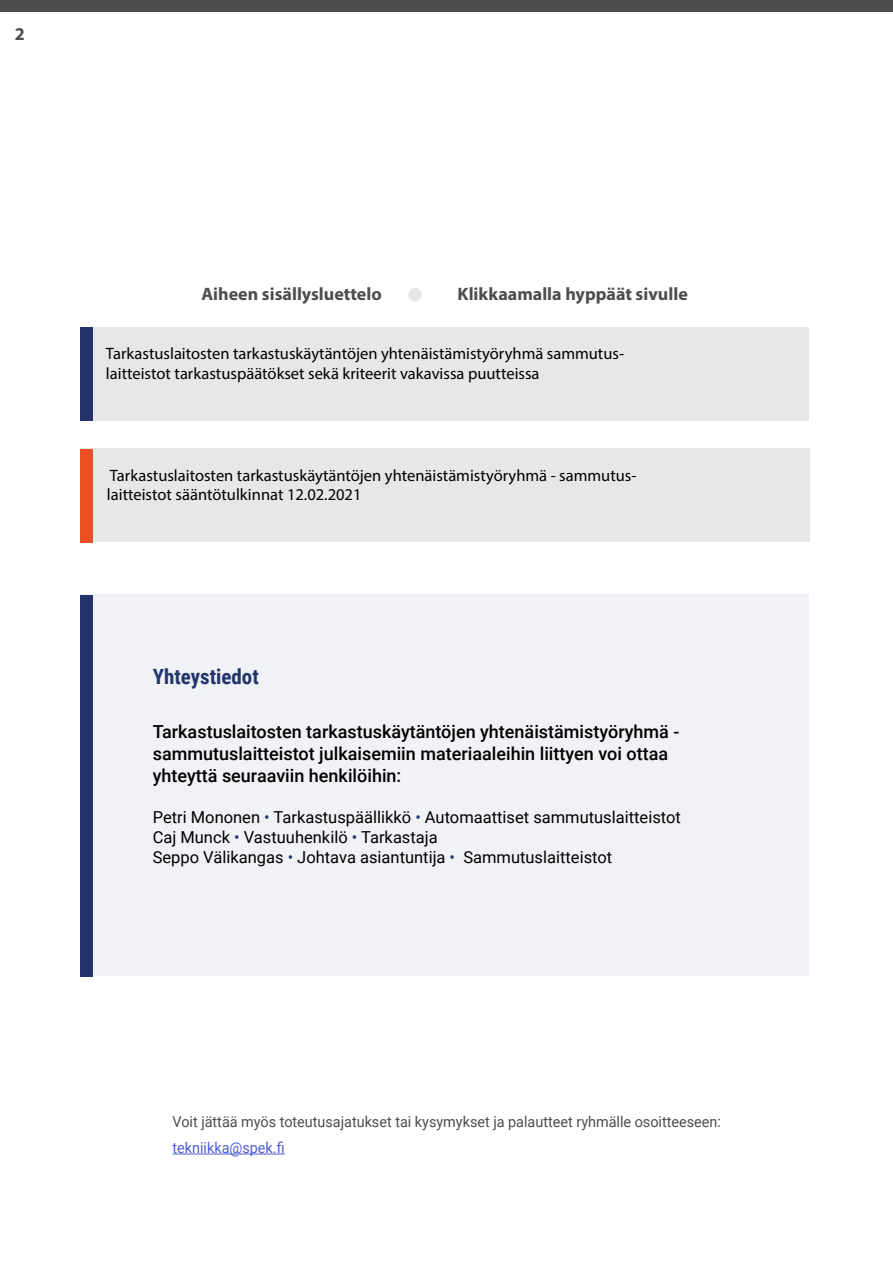
<style>
.page{position:relative;width:893px;height:1263px;background:#fff}
.page>*{position:absolute;margin:0;border:0;box-sizing:border-box;transform-origin:0 0}
.Otsikko_1_sininen{font:700 21px "Roboto Condensed";color:#22346b}
.t1{font:500 18px "Roboto";color:#000}
.t2{font:700 18px "Myriad Pro";color:#4d4d4d}
.t3{font:16.5px "Myriad Pro";color:#000}
.t4{font:16.5px "Roboto";color:#000}
.t5{font:15px "Roboto";color:#4d4d4d;scale:.96 1}
.t6{font:15px "Roboto";color:#4f5cd6;scale:.96 1}
.s1{color:#22346b}
</style>
<div class="page">
<div style="left:80px;top:594px;width:729px;height:381px;background:#f0f2f5"></div>
<div style="left:408px;top:288px;width:14px;height:13px;background:#e8e7e7;border-radius:50%"></div>
<div style="left:80px;top:327px;width:729px;height:93px;background:#e8e7e7"></div>
<div style="left:80px;top:327px;width:12px;height:93px;background:#22346b"></div>
<div style="left:0;top:0;width:893px;height:12px;background:#4d4d4d"></div>
<div style="left:80px;top:595px;width:12px;height:381px;background:#22346b"></div>
<hr style="left:172px;top:1153px;width:113px;height:1px;background:#4f5cd6">
<div style="left:81px;top:449px;width:729px;height:93px;background:#e8e7e7"></div>
<div style="left:80px;top:450px;width:12px;height:93px;background:#e95123"></div>
<p class="t2" style="left:15px;top:22px;width:11px">2</p>
<p class="t2" style="left:202px;top:282px;width:182px">Aiheen sisällysluettelo</p>
<p class="t2" style="left:458px;top:282px;width:232px">Klikkaamalla hyppäät sivulle</p>
<p class="t3" style="left:106px;top:343px;width:520px">Tarkastuslaitosten tarkastuskäytäntöjen yhtenäistämistyöryhmä sammutus-</p>
<p class="t3" style="left:106px;top:363px;width:435px">laitteistot tarkastuspäätökset sekä kriteerit vakavissa puutteissa</p>
<p class="t3" style="left:110px;top:465px;width:528px">Tarkastuslaitosten tarkastuskäytäntöjen yhtenäistämistyöryhmä - sammutus-</p>
<p class="t3" style="left:107px;top:485px;width:256px">laitteistot sääntötulkinnat 12.02.2021</p>
<p class="Otsikko_1_sininen" style="left:153px;top:662px;width:108px">Yhteystiedot</p>
<p class="t1" style="left:153px;top:719px;width:528px">Tarkastuslaitosten tarkastuskäytäntöjen yhtenäistämistyöryhmä -</p>
<p class="t1" style="left:153px;top:741px;width:517px">sammutuslaitteistot julkaisemiin materiaaleihin liittyen voi ottaa</p>
<p class="t1" style="left:153px;top:762px;width:250px">yhteyttä seuraaviin henkilöihin:</p>
<p class="t4" style="left:153px;top:805px;width:530px">Petri Mononen <span class="s1">•</span> Tarkastuspäällikkö <span class="s1">•</span> Automaattiset sammutuslaitteistot</p>
<p class="t4" style="left:153px;top:825px;width:287px">Caj Munck <span class="s1">•</span> Vastuuhenkilö <span class="s1">•</span> Tarkastaja</p>
<p class="t4" style="left:153px;top:845px;width:461px">Seppo Välikangas <span class="s1">•</span> Johtava asiantuntija <span class="s1">•</span> Sammutuslaitteistot</p>
<p class="t5" style="left:172px;top:1111px;width:573px">Voit jättää myös toteutusajatukset tai kysymykset ja palautteet ryhmälle osoitteeseen:</p>
<p class="t6" style="left:172px;top:1137px;width:118px">tekniikka@spek.fi</p>
</div>
